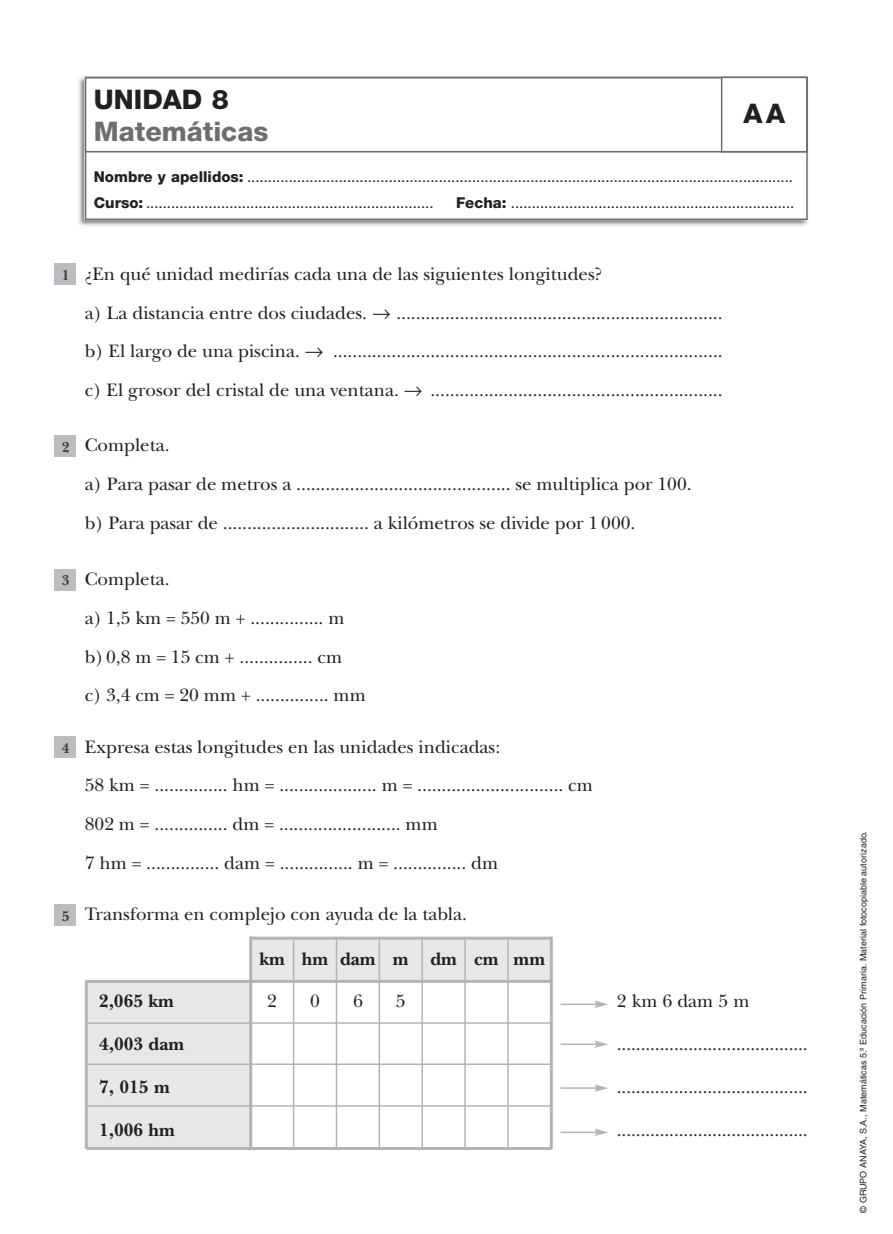
<style>
.page{position:relative;width:893px;height:1234px;background:#fff}
.page>*{position:absolute;margin:0;border:0;box-sizing:border-box;transform-origin:0 0}
.t1{font:800 27px/32.4px "Helvetica Neue";color:#6d6e70}
.t2{font:800 27px "Helvetica Neue";color:#231f20}
.t3{font:18.75px/38.7px "New Baskerville";color:#231f20}
.t4{font:700 18.75px "New Baskerville";color:#231f20}
.t5{font:15px/26.5px "Helvetica Neue";color:#231f20}
.t6{font:700 15px "New Baskerville";color:#404041}
.t7{font:9px "Helvetica";color:#231f20}
.s1{color:#231f20}
.s2{font-weight:800}
.s3{font-family:"Anaya Math 1"}
.s4{font-weight:700;font-size:15px;color:#404041}
</style>
<div class="page">
<div style="left:55px;top:904px;width:21px;height:21px;background:#bbbdc0"></div>
<img style="left:78px;top:76px;width:730px;height:150px">
<div style="left:86px;top:77px;width:721px;height:142px;background:#fff"></div>
<div style="left:85px;top:77px;width:723px;height:143px;border:2px solid #6d6e70"></div>
<div style="left:85px;top:77px;width:723px;height:75px;border:2px solid #6d6e70"></div>
<div style="left:721px;top:77px;width:87px;height:75px;border:2px solid #6d6e70"></div>
<div style="left:55px;top:264px;width:21px;height:21px;background:#bbbdc0"></div>
<div style="left:55px;top:435px;width:21px;height:21px;background:#bbbdc0"></div>
<div style="left:55px;top:736px;width:21px;height:21px;background:#bbbdc0"></div>
<div style="left:55px;top:569px;width:21px;height:21px;background:#bbbdc0"></div>
<div style="left:87px;top:981px;width:163px;height:167px;background:#e6e7e8"></div>
<div style="left:422px;top:938px;width:43px;height:43px;background:#e6e7e8"></div>
<div style="left:465px;top:938px;width:43px;height:43px;background:#e6e7e8"></div>
<div style="left:336px;top:938px;width:43px;height:43px;background:#e6e7e8"></div>
<div style="left:294px;top:938px;width:42px;height:43px;background:#e6e7e8"></div>
<div style="left:379px;top:938px;width:43px;height:43px;background:#e6e7e8"></div>
<div style="left:508px;top:938px;width:43px;height:43px;background:#e6e7e8"></div>
<div style="left:251px;top:938px;width:43px;height:43px;background:#e6e7e8"></div>
<hr style="left:86px;top:1104px;width:465px;height:2px;background:#b2b4b6">
<hr style="left:87px;top:1233px;width:464px;height:1px;background:#b2b4b6">
<hr style="left:86px;top:1022px;width:465px;height:1px;background:#b2b4b6">
<hr style="left:86px;top:1063px;width:465px;height:1px;background:#b2b4b6">
<hr style="left:249px;top:936px;width:3px;height:212px;background:#b2b4b6">
<hr style="left:85px;top:980px;width:3px;height:168px;background:#b2b4b6">
<hr style="left:550px;top:936px;width:3px;height:212px;background:#b2b4b6">
<hr style="left:250px;top:936px;width:301px;height:3px;background:#b2b4b6">
<hr style="left:86px;top:979px;width:465px;height:3px;background:#b2b4b6">
<hr style="left:293px;top:938px;width:1px;height:210px;background:#b2b4b6">
<hr style="left:336px;top:938px;width:1px;height:210px;background:#b2b4b6">
<hr style="left:379px;top:938px;width:1px;height:210px;background:#b2b4b6">
<hr style="left:421px;top:938px;width:2px;height:210px;background:#b2b4b6">
<hr style="left:464px;top:938px;width:2px;height:210px;background:#b2b4b6">
<hr style="left:507px;top:938px;width:2px;height:210px;background:#b2b4b6">
<hr style="left:561px;top:1003px;width:36px;height:1px;background:#b2b4b6">
<svg style="left:594px;top:1000px;width:14px;height:7px"></svg>
<hr style="left:561px;top:1043px;width:36px;height:1px;background:#b2b4b6">
<svg style="left:594px;top:1040px;width:14px;height:7px"></svg>
<hr style="left:561px;top:1086px;width:36px;height:2px;background:#b2b4b6">
<svg style="left:594px;top:1084px;width:14px;height:7px"></svg>
<hr style="left:561px;top:1131px;width:36px;height:1px;background:#b2b4b6">
<svg style="left:594px;top:1128px;width:14px;height:7px"></svg>
<hr style="left:87px;top:1146px;width:464px;height:3px;background:#b2b4b6">
<p class="t1" style="left:94px;top:85px;width:176px"><span class="s1">UNIDAD 8<br></span>Matemáticas</p>
<p class="t2" style="left:744px;top:104px;width:43px">AA</p>
<p class="t5" style="left:94px;top:164px;width:701px"><span class="s2">Nombre y apellidos:</span> ...................................................................................................................................<br><span class="s2">Curso:</span> .....................................................................</p>
<p class="t5" style="left:456px;top:191px;width:340px"><span class="s2">Fecha:</span> ....................................................................</p>
<p class="t6" style="left:62px;top:270px;width:9px">1</p>
<p class="t3" style="left:85px;top:257px;width:639px">¿En qué unidad medirías cada una de las siguientes longitudes?<br>a) La distancia entre dos ciudades. <span class="s3">8</span> ................................................................... b) El largo de una piscina. <span class="s3">8</span> ................................................................................ c) El grosor del cristal de una ventana. <span class="s3">8</span> ............................................................</p>
<p class="t6" style="left:62px;top:441px;width:9px">2</p>
<p class="t3" style="left:85px;top:428px;width:608px">Completa.<br>a) Para pasar de metros a ............................................ se multiplica por 100. b) Para pasar de .............................. a kilómetros se divide por 1 000.</p>
<p class="t6" style="left:62px;top:575px;width:9px">3</p>
<p class="t3" style="left:85px;top:561px;width:283px">Completa.<br>a) 1,5 km = 550 m + ............... m b) 0,8 m = 15 cm + ............... cm<br>c) 3,4 cm = 20 mm + ............... mm</p>
<p class="t6" style="left:62px;top:742px;width:9px">4</p>
<p class="t3" style="left:85px;top:729px;width:510px">Expresa estas longitudes en las unidades indicadas:<br>58 km = ............... hm = .................... m = .............................. cm 802 m = ............... dm = ......................... mm<br>7 hm = ............... dam = ............... m = ............... dm</p>
<p class="t3" style="left:62px;top:896px;width:407px"><span class="s4">5</span> Transforma en complejo con ayuda de la tabla.</p>
<p class="t4" style="left:99px;top:993px;width:77px">2,065 km</p>
<p class="t4" style="left:99px;top:1037px;width:87px">4,003 dam</p>
<p class="t4" style="left:99px;top:1080px;width:72px">7, 015 m</p>
<p class="t4" style="left:99px;top:1123px;width:77px">1,006 hm</p>
<p class="t4" style="left:259px;top:952px;width:287px">km hm dam m dm cm mm</p>
<p class="t3" style="left:267px;top:984px;width:11px">2</p>
<p class="t3" style="left:310px;top:984px;width:11px">0</p>
<p class="t3" style="left:396px;top:984px;width:11px">5</p>
<p class="t3" style="left:353px;top:984px;width:11px">6</p>
<p class="t3" style="left:617px;top:983px;width:134px">2 km 6 dam 5 m</p>
<p class="t3" style="left:617px;top:1026px;width:193px">........................................</p>
<p class="t3" style="left:617px;top:1069px;width:193px">........................................</p>
<p class="t3" style="left:617px;top:1112px;width:193px">........................................</p>
<p class="t7" style="left:860px;top:1212px;width:383px;rotate:-90deg">© GRUPO ANAYA, S.A., Matemáticas 5.º Educación Primaria. Material fotocopiable autorizado.</p>
</div>
